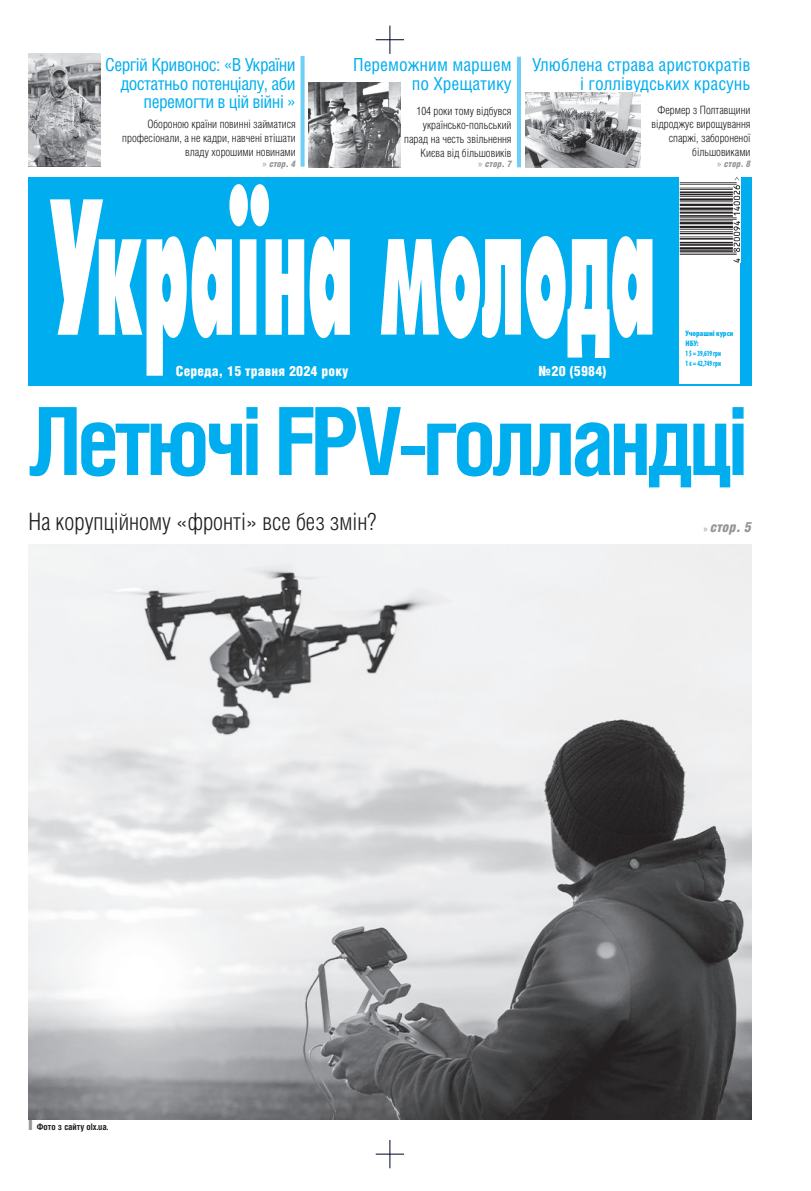
<style>
.page{position:relative;width:811px;height:1191px;background:#fff}
.page>*{position:absolute;margin:0;border:0;box-sizing:border-box;transform-origin:0 0}
.t1{font:700 94px "Helios Cond";letter-spacing:-.05em;color:#00aeef;scale:.96 1}
.t2{font:300 24px "Helios Cond";color:#231f20}
.t3{font:18px/18.5px "Helios Cond";color:#00aeef;text-align:right}
.t4{font:18px/18.5px "Helios Cond";letter-spacing:-.03em;color:#00aeef;text-align:right}
.t5{font:900 14px "Helios Cond";letter-spacing:.01em;color:#fff}
.t6{font:italic 900 14px "Helios Cond";color:#939598}
.t7{font:300 11.5px/14px "Helios Cond";color:#231f20;text-align:right}
.t8{font:italic 900 9px "Helios Cond";color:#939598}
.t9{font:700 9px "Helios Cond";color:#231f20}
.t10{font:900 condensed 8px/9.9px "Myriad Pro";color:#00aeef}
.s1{font-family:"Myriad Pro";font-weight:400;font-style:normal;font-size:10px}
.s2{color:#939598}
</style>
<div class="page">
<div style="left:28px;top:177px;width:723px;height:209px;background:#00aeef"></div>
<svg style="left:50px;top:184px;width:300px;height:192px"></svg>
<svg style="left:381px;top:236px;width:271px;height:122px"></svg>
<svg style="left:376px;top:26px;width:28px;height:28px"></svg>
<svg style="left:376px;top:1140px;width:28px;height:28px"></svg>
<hr style="left:517px;top:57px;width:4px;height:110px;background:#6bcff6">
<svg style="left:300px;top:56px;width:4px;height:111px"></svg>
<div style="left:679px;top:178px;width:61px;height:205px;background:#fff"></div>
<img style="left:679px;top:178px;width:61px;height:84px">
<img style="left:28px;top:545px;width:723px;height:574px">
<img style="left:28px;top:54px;width:72px;height:113px">
<img style="left:309px;top:82px;width:91px;height:85px">
<img style="left:526px;top:92px;width:114px;height:75px">
<p class="t4" style="left:105px;top:57px;width:192px">Сергій Кривонос: «В України достатньо потенціалу, аби перемогти в цій війні »</p>
<p class="t7" style="left:122px;top:118px;width:175px">Обороною країни повинні займатися професіонали, а не кадри, навчені втішати владу хорошими новинами</p>
<p class="t8" style="left:262px;top:161px;width:35px"><span class="s1">»</span> стор. 4</p>
<p class="t3" style="left:353px;top:57px;width:160px">Переможним маршем по Хрещатику</p>
<p class="t7" style="left:404px;top:105px;width:109px">104 роки тому відбувся українсько-польський парад на честь звільнення<br>Києва від більшовиків</p>
<p class="t8" style="left:478px;top:160px;width:35px"><span class="s1">»</span> стор. 7</p>
<p class="t3" style="left:532px;top:57px;width:220px">Улюблена страва аристократів і голлівудських красунь</p>
<p class="t7" style="left:651px;top:104px;width:101px">Фермер з Полтавщини відроджує вирощування спаржі, забороненої більшовиками</p>
<p class="t8" style="left:717px;top:161px;width:35px"><span class="s1">»</span> стор. 8</p>
<p class="t5" style="left:176px;top:366px;width:174px">Середа, 15 травня 2024 року</p>
<p class="t5" style="left:538px;top:366px;width:70px">№20 (5984)</p>
<p class="t10" style="left:685px;top:329px;width:49px">Учорашні курси<br>НБУ:<br>1 $ = 39,619 грн<br>1 € = 42,749 грн</p>
<p class="t1" style="left:28px;top:408px;width:751px">Летючі FPV-голландці</p>
<p class="t2" style="left:28px;top:513px;width:349px">На корупційному «фронті» все без змін?</p>
<p class="t6" style="left:703px;top:522px;width:49px"><span class="s1">»</span> стор. 5</p>
<p class="t9" style="left:28px;top:1123px;width:81px"><span class="s2">❙</span> Фото з сайту olx.ua.</p>
</div>
